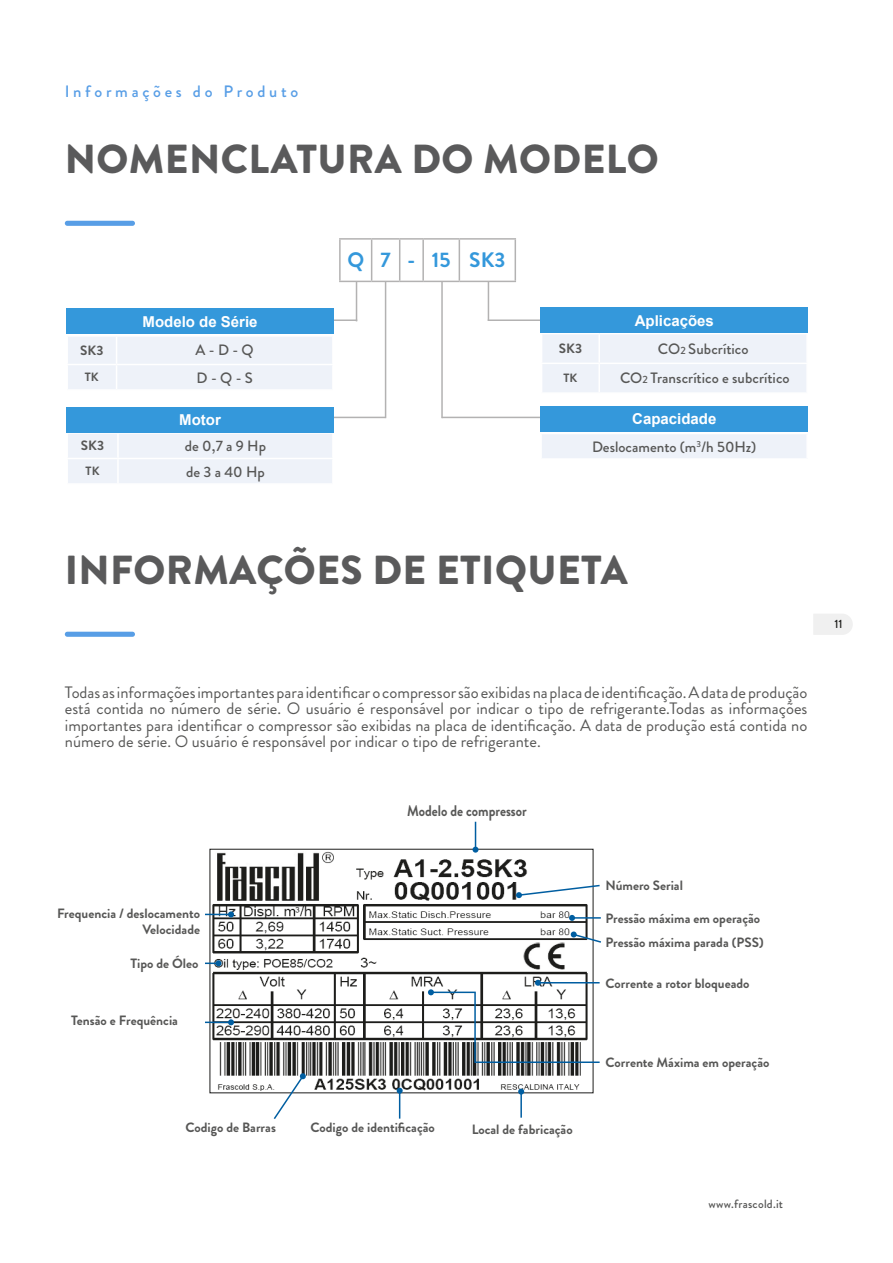
<style>
.page{position:relative;width:893px;height:1263px;background:#fff}
.page>*{position:absolute;margin:0;border:0;box-sizing:border-box;transform-origin:0 0}
.t1{font:900 40.5px "Brandon Grotesque";letter-spacing:.01em;color:#5a5a5b}
.t2{font:700 21px "Brandon Grotesque";color:#3498db}
.t3{font:16.5px/16.5px "Brandon Grotesque";color:#575756;text-align:justify}
.t4{font:500 16.5px "Brandon Grotesque";letter-spacing:.225em;color:#589ee6}
.t5{font:700 15.3px "Brandon Grotesque";color:#575756;scale:.88 1}
.t6{font:500 15px "Brandon Grotesque";color:#575756}
.t7{font:700 15px "Arial";color:#fff}
.t8{font:700 13.5px/16.2px "Brandon Grotesque";color:#575756;text-align:right}
.t9{font:500 12px "Brandon Grotesque";letter-spacing:.02em;color:#575756}
.t10{font:700 12px "Brandon Grotesque";color:#575756}
.t11{font:500 12px "Brandon Grotesque";color:#1d1d1b}
.s1{font-size:10.5px}
</style>
<div class="page">
<svg style="left:813px;top:614px;width:40px;height:21px"></svg>
<img style="left:212px;top:851px;width:379px;height:240px">
<div style="left:65px;top:632px;width:70px;height:5px;background:#589ee6;border-radius:3px"></div>
<div style="left:65px;top:221px;width:70px;height:5px;background:#589ee6;border-radius:3px"></div>
<svg style="left:472px;top:822px;width:6px;height:31px"></svg>
<svg style="left:397px;top:1088px;width:6px;height:30px"></svg>
<hr style="left:520px;top:1091px;width:2px;height:27px;background:#005ea1">
<svg style="left:518px;top:1088px;width:6px;height:6px"></svg>
<svg style="left:272px;top:1073px;width:34px;height:46px"></svg>
<hr style="left:205px;top:1021px;width:26px;height:2px;background:#005ea1">
<svg style="left:228px;top:1019px;width:6px;height:6px"></svg>
<svg style="left:205px;top:911px;width:29px;height:6px"></svg>
<svg style="left:205px;top:960px;width:16px;height:6px"></svg>
<hr style="left:572px;top:917px;width:29px;height:2px;background:#005ea1">
<svg style="left:569px;top:915px;width:6px;height:6px"></svg>
<svg style="left:570px;top:931px;width:31px;height:13px"></svg>
<svg style="left:516px;top:884px;width:84px;height:14px"></svg>
<hr style="left:474px;top:1061px;width:126px;height:2px;background:#005ea1">
<hr style="left:538px;top:982px;width:62px;height:1px;background:#005ea1">
<svg style="left:535px;top:980px;width:6px;height:6px"></svg>
<hr style="left:474px;top:992px;width:2px;height:70px;background:#005ea1">
<hr style="left:431px;top:991px;width:45px;height:2px;background:#005ea1">
<svg style="left:428px;top:989px;width:6px;height:6px"></svg>
<hr style="left:442px;top:417px;width:366px;height:1px;background:#b3b2b2">
<hr style="left:122px;top:319px;width:235px;height:2px;background:#b3b2b2">
<hr style="left:82px;top:417px;width:304px;height:1px;background:#b3b2b2">
<hr style="left:488px;top:319px;width:313px;height:2px;background:#b3b2b2">
<hr style="left:356px;top:281px;width:1px;height:40px;background:#b3b2b2">
<hr style="left:385px;top:282px;width:1px;height:136px;background:#b3b2b2">
<hr style="left:441px;top:281px;width:2px;height:137px;background:#b3b2b2">
<div style="left:542px;top:334px;width:264px;height:58px;background:#eef2f9"></div>
<hr style="left:599px;top:363px;width:209px;height:1px;background:#fff">
<hr style="left:598px;top:364px;width:2px;height:28px;background:#fff">
<hr style="left:488px;top:281px;width:1px;height:40px;background:#b3b2b2">
<div style="left:68px;top:337px;width:264px;height:52px;background:#eef2f9"></div>
<hr style="left:117px;top:364px;width:217px;height:1px;background:#fff">
<div style="left:541px;top:433px;width:266px;height:26px;background:#eef2f9"></div>
<hr style="left:540px;top:433px;width:268px;height:1px;background:#fff">
<hr style="left:540px;top:434px;width:2px;height:24px;background:#fff">
<hr style="left:806px;top:434px;width:2px;height:24px;background:#fff">
<hr style="left:540px;top:458px;width:268px;height:2px;background:#fff">
<div style="left:68px;top:434px;width:264px;height:49px;background:#eef2f9"></div>
<hr style="left:117px;top:434px;width:2px;height:24px;background:#fff">
<hr style="left:66px;top:458px;width:52px;height:1px;background:#fff">
<hr style="left:117px;top:459px;width:2px;height:24px;background:#fff">
<hr style="left:118px;top:458px;width:216px;height:1px;background:#fff">
<div style="left:66px;top:407px;width:268px;height:26px;background:#3498db"></div>
<div style="left:541px;top:406px;width:267px;height:25px;background:#3498db"></div>
<div style="left:66px;top:308px;width:268px;height:26px;background:#3498db"></div>
<div style="left:541px;top:307px;width:267px;height:26px;background:#3498db"></div>
<hr style="left:339px;top:238px;width:33px;height:2px;background:#b3b2b2">
<hr style="left:339px;top:240px;width:2px;height:41px;background:#b3b2b2">
<hr style="left:372px;top:238px;width:28px;height:2px;background:#b3b2b2">
<hr style="left:371px;top:240px;width:1px;height:41px;background:#b3b2b2">
<hr style="left:400px;top:238px;width:23px;height:2px;background:#b3b2b2">
<hr style="left:399px;top:240px;width:1px;height:41px;background:#b3b2b2">
<hr style="left:423px;top:238px;width:36px;height:2px;background:#b3b2b2">
<hr style="left:422px;top:240px;width:2px;height:41px;background:#b3b2b2">
<hr style="left:459px;top:238px;width:57px;height:2px;background:#b3b2b2">
<hr style="left:459px;top:240px;width:1px;height:41px;background:#b3b2b2">
<hr style="left:515px;top:240px;width:1px;height:41px;background:#b3b2b2">
<hr style="left:339px;top:281px;width:33px;height:1px;background:#b3b2b2">
<svg style="left:372px;top:281px;width:51px;height:1px"></svg>
<hr style="left:423px;top:281px;width:36px;height:1px;background:#b3b2b2">
<hr style="left:459px;top:281px;width:57px;height:1px;background:#b3b2b2">
<p class="t4" style="left:65px;top:80px;width:235px">Informações do Produto</p>
<h1 class="t1" style="left:65px;top:130px;width:595px">NOMENCLATURA DO MODELO</h1>
<p class="t2" style="left:347px;top:246px;width:160px">Q7-15 SK3</p>
<p class="t7" style="left:143px;top:311px;width:117px">Modelo de Série</p>
<p class="t7" style="left:635px;top:310px;width:81px">Aplicações</p>
<p class="t8" style="left:80px;top:342px;width:25px">SK3</p>
<p class="t6" style="left:196px;top:340px;width:60px">A - D - Q</p>
<p class="t10" style="left:85px;top:369px;width:15px">TK</p>
<p class="t6" style="left:197px;top:367px;width:58px">D - Q - S</p>
<p class="t8" style="left:559px;top:341px;width:25px">SK3</p>
<p class="t6" style="left:658px;top:338px;width:92px">CO<span class="s1">2</span> Subcrítico</p>
<p class="t10" style="left:563px;top:370px;width:15px">TK</p>
<p class="t6" style="left:620px;top:368px;width:171px">CO<span class="s1">2</span> Transcrítico e subcrítico</p>
<p class="t7" style="left:179px;top:410px;width:43px">Motor</p>
<p class="t7" style="left:632px;top:409px;width:86px">Capacidade</p>
<p class="t8" style="left:81px;top:438px;width:25px">SK3</p>
<p class="t6" style="left:185px;top:435px;width:83px">de 0,7 a 9 Hp</p>
<p class="t10" style="left:86px;top:463px;width:15px">TK</p>
<p class="t6" style="left:186px;top:461px;width:80px">de 3 a 40 Hp</p>
<p class="t6" style="left:592px;top:436px;width:166px">Deslocamento (m<sup>3</sup>/h 50Hz)</p>
<h1 class="t1" style="left:65px;top:541px;width:564px">INFORMAÇÕES DE ETIQUETA</h1>
<p class="t3" style="left:65px;top:684px;width:744px">Todas as informações importantes para identificar o compressor são exibidas na placa de identificação. A data de produção está contida no número de série. O usuário é responsável por indicar o tipo de refrigerante.Todas as informações importantes para identificar o compressor são exibidas na placa de identificação. A data de produção está contida no número de série. O usuário é responsável por indicar o tipo de refrigerante.</p>
<p class="t8" style="left:57px;top:905px;width:145px">Frequencia / deslocamento<br>Velocidade</p>
<p class="t8" style="left:131px;top:955px;width:69px">Tipo de Óleo</p>
<p class="t8" style="left:71px;top:1013px;width:108px">Tensão e Frequência</p>
<p class="t5" style="left:407px;top:800px;width:137px">Modelo de compressor</p>
<p class="t8" style="left:185px;top:1119px;width:92px">Codigo de Barras</p>
<p class="t8" style="left:310px;top:1119px;width:126px">Codigo de identificação</p>
<p class="t8" style="left:472px;top:1121px;width:103px">Local de fabricação</p>
<p class="t8" style="left:605px;top:877px;width:79px">Número Serial</p>
<p class="t8" style="left:605px;top:910px;width:156px">Pressão máxima em operação</p>
<p class="t8" style="left:605px;top:934px;width:160px">Pressão máxima parada (PSS)</p>
<p class="t8" style="left:605px;top:975px;width:146px">Corrente a rotor bloqueado</p>
<p class="t8" style="left:605px;top:1054px;width:165px">Corrente Máxima em operação</p>
<p class="t9" style="left:709px;top:1195px;width:76px">www.frascold.it</p>
<p class="t11" style="left:834px;top:615px;width:10px">11</p>
</div>
